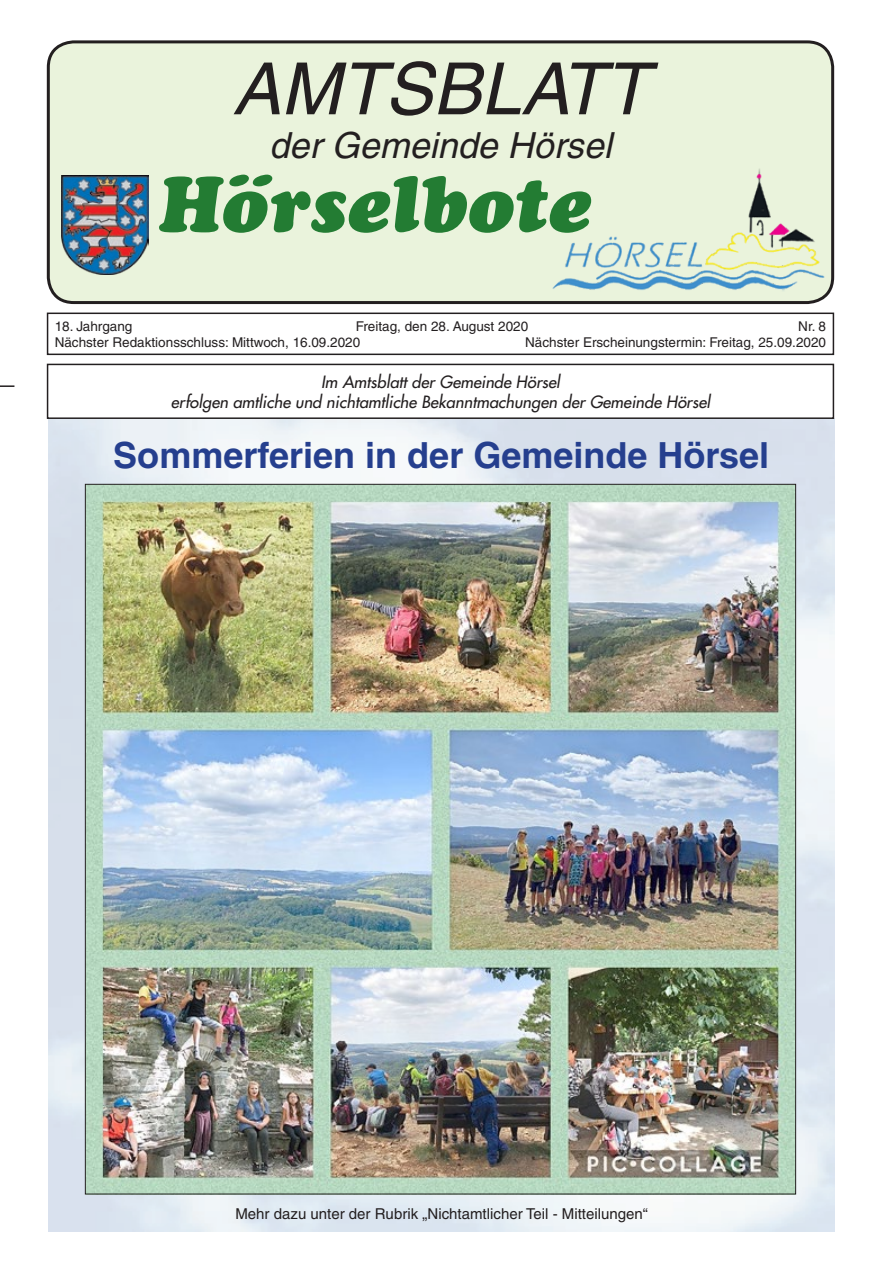
<style>
.page{position:relative;width:881px;height:1263px;background:#fff}
.page>*{position:absolute;margin:0;border:0;box-sizing:border-box;transform-origin:0 0}
.t1{font:italic 78px "Cooper Black LT";color:#237c33}
.t2{font:italic 72px "Helvetica LT";color:#231f20}
.Überschrift{font:700 36px "Helvetica LT";color:#253f8e}
.t3{font:italic 36px "Helvetica LT";color:#231f20}
.t4{font:italic 16.5px "Futura LT";color:#231f20}
.t5{font:15px "Helvetica LT";color:#231f20}
.t6{font:13.5px "Helvetica LT";color:#231f20}
</style>
<div class="page">
<img style="left:48px;top:419px;width:785px;height:812px">
<div style="left:47px;top:313px;width:786px;height:42px;border:2px solid #231f20"></div>
<div style="left:47px;top:364px;width:786px;height:55px;border:2px solid #231f20"></div>
<div style="left:48px;top:42px;width:784px;height:261px;background:#eaf3dc;border-radius:26px"></div>
<div style="left:47px;top:40px;width:786px;height:264px;border:3px solid #231f20;border-radius:26px"></div>
<img style="left:552px;top:168px;width:275px;height:127px">
<img style="left:61px;top:175px;width:88px;height:99px">
<img style="left:87px;top:486px;width:706px;height:706px">
<svg style="left:0;top:385px;width:14px;height:2px"></svg>
<p class="t2" style="left:232px;top:47px;width:417px">AMTSBLATT</p>
<p class="t3" style="left:269px;top:124px;width:344px">der Gemeinde Hörsel</p>
<p class="t1" style="left:157px;top:156px;width:434px">Hörselbote</p>
<p class="t6" style="left:55px;top:318px;width:79px">18. Jahrgang</p>
<p class="t6" style="left:355px;top:318px;width:174px">Freitag, den 28. August 2020</p>
<p class="t6" style="left:798px;top:318px;width:29px">Nr. 8</p>
<p class="t6" style="left:55px;top:335px;width:307px">Nächster Redaktionsschluss: Mittwoch, 16.09.2020</p>
<p class="t6" style="left:525px;top:335px;width:302px">Nächster Erscheinungstermin: Freitag, 25.09.2020</p>
<p class="t4" style="left:321px;top:371px;width:240px">Im Amtsblatt der Gemeinde Hörsel</p>
<p class="t4" style="left:171px;top:391px;width:540px">erfolgen amtliche und nichtamtliche Bekanntmachungen der Gemeinde Hörsel</p>
<p class="Überschrift" style="left:113px;top:433px;width:657px">Sommerferien in der Gemeinde Hörsel</p>
<p class="t5" style="left:235px;top:1205px;width:413px">Mehr dazu unter der Rubrik „Nichtamtlicher Teil - Mitteilungen“</p>
</div>
